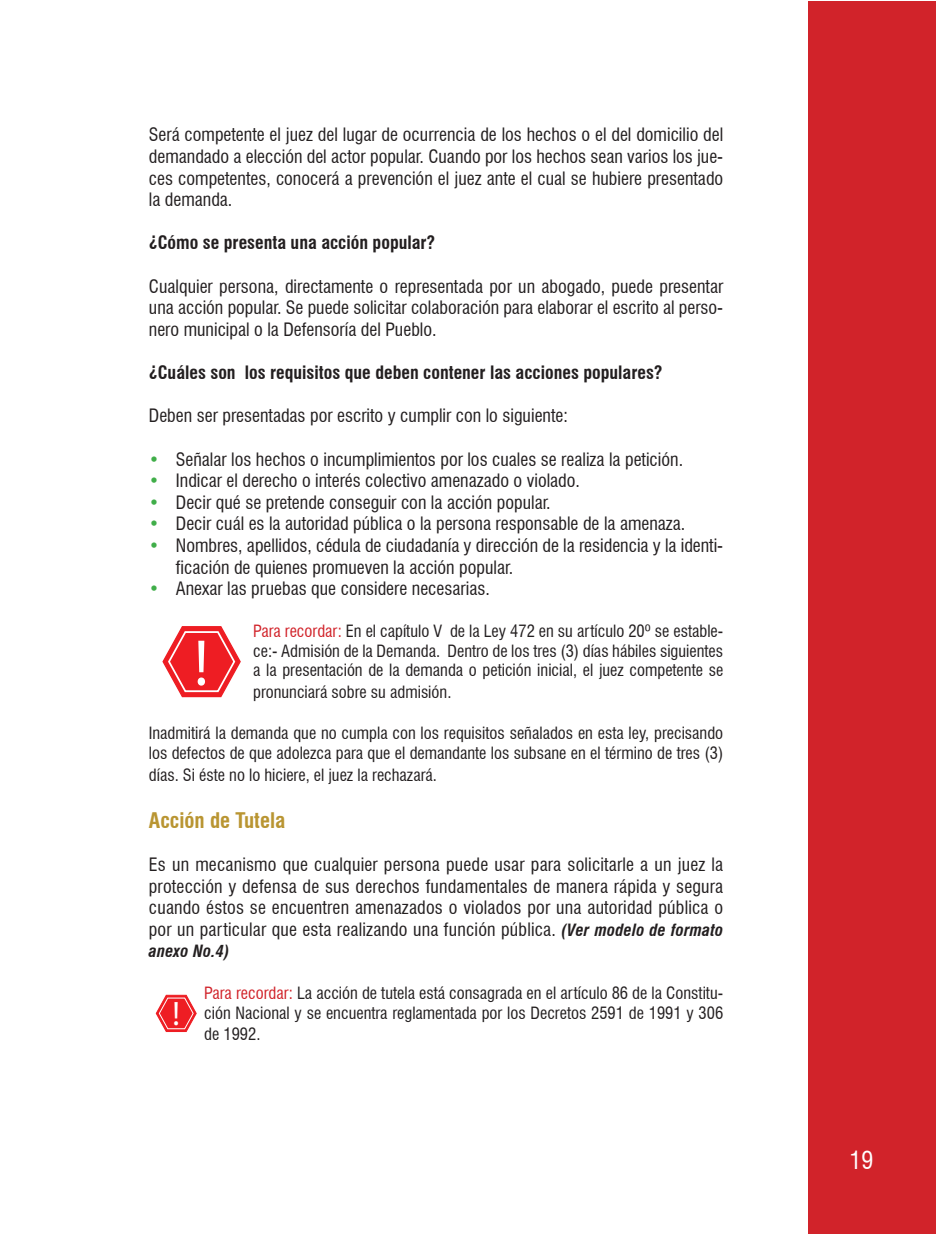
<style>
.page{position:relative;width:936px;height:1234px;background:#fff}
.page>*{position:absolute;margin:0;border:0;box-sizing:border-box;transform-origin:0 0}
.t1{font:65.55px "Myriad";color:#fff;scale:.96 1}
.t2{font:33.9px "Myriad";color:#fff;scale:.96 1}
.t3{font:condensed 24px "Swiss 721 BT";color:#fff}
.t4{font:700 condensed 21px "Swiss 721 BT";color:#b99532}
.t5{font:condensed 18px/21.6px "Swiss 721 BT";color:#231f20;text-align:justify}
.t6{font:700 condensed 18px "Swiss 721 BT";color:#231f20}
.t7{font:condensed 16.5px/19.8px "Swiss 721 BT";color:#231f20}
.t8{font:italic 700 condensed 16.5px "Swiss 721 BT";letter-spacing:.01em;color:#231f20}
.s1{color:#40ae49}
.s2{color:#d1232a}
.s3{font-weight:700;font-style:italic;font-size:16.5px}
</style>
<div class="page">
<div style="left:808px;top:2px;width:127px;height:1231px;background:#d1232a"></div>
<svg style="left:162px;top:626px;width:79px;height:72px"></svg>
<svg style="left:155px;top:994px;width:42px;height:38px"></svg>
<p class="t5" style="left:149px;top:124px;width:576px">Será competente el juez del lugar de ocurrencia de los hechos o el del domicilio del demandado a elección del actor popular. Cuando por los hechos sean varios los jue&shy;ces competentes, conocerá a prevención el juez ante el cual se hubiere presentado la demanda.</p>
<p class="t6" style="left:149px;top:232px;width:288px">¿Cómo se presenta una acción popular?</p>
<p class="t5" style="left:149px;top:275px;width:576px">Cualquier persona, directamente o representada por un abogado, puede presentar una acción popular. Se puede solicitar colaboración para elaborar el escrito al perso&shy;nero municipal o la Defensoría del Pueblo.</p>
<p class="t6" style="left:149px;top:362px;width:515px">¿Cuáles son los requisitos que deben contener las acciones populares?</p>
<p class="t5" style="left:149px;top:405px;width:420px">Deben ser presentadas por escrito y cumplir con lo siguiente:</p>
<p class="t5" style="left:149px;top:448px;width:535px"><span class="s1">•</span> Señalar los hechos o incumplimientos por los cuales se realiza la petición.</p>
<p class="t5" style="left:149px;top:469px;width:432px"><span class="s1">•</span> Indicar el derecho o interés colectivo amenazado o violado.</p>
<p class="t5" style="left:149px;top:491px;width:403px"><span class="s1">•</span> Decir qué se pretende conseguir con la acción popular.</p>
<p class="t5" style="left:149px;top:513px;width:538px"><span class="s1">•</span> Decir cuál es la autoridad pública o la persona responsable de la amenaza.</p>
<p class="t5" style="left:176px;top:534px;width:549px;text-indent:-27px"><span class="s1">•</span> Nombres, apellidos, cédula de ciudadanía y dirección de la residencia y la identi&shy;ficación de quienes promueven la acción popular.</p>
<p class="t5" style="left:149px;top:577px;width:342px"><span class="s1">•</span> Anexar las pruebas que considere necesarias.</p>
<p class="t7" style="left:253px;top:620px;width:471px;text-align:justify"><span class="s2">Para recordar:</span> En el capítulo V de la Ley 472 en su artículo 20º se estable&shy;ce:- Admisión de la Demanda. Dentro de los tres (3) días hábiles siguientes a la presentación de la demanda o petición inicial, el juez competente se</p>
<p class="t7" style="left:253px;top:682px;width:200px">pronunciará sobre su admisión.</p>
<p class="t7" style="left:149px;top:723px;width:576px">Inadmitirá la demanda que no cumpla con los requisitos señalados en esta ley, precisando los defectos de que adolezca para que el demandante los subsane en el término de tres (3)</p>
<p class="t7" style="left:149px;top:764px;width:289px">días. Si éste no lo hiciere, el juez la rechazará.</p>
<p class="t4" style="left:149px;top:807px;width:138px">Acción de Tutela</p>
<p class="t5" style="left:149px;top:853px;width:576px">Es un mecanismo que cualquier persona puede usar para solicitarle a un juez la protección y defensa de sus derechos fundamentales de manera rápida y segura cuando éstos se encuentren amenazados o violados por una autoridad pública o por un particular que esta realizando una función pública. <span class="s3">(Ver modelo de formato</span></p>
<p class="t8" style="left:149px;top:941px;width:82px">anexo No.4)</p>
<p class="t7" style="left:204px;top:982px;width:520px"><span class="s2">Para recordar:</span> La acción de tutela está consagrada en el artículo 86 de la Constitu&shy;ción Nacional y se encuentra reglamentada por los Decretos 2591 de 1991 y 306</p>
<p class="t7" style="left:204px;top:1024px;width:58px">de 1992.</p>
<h1 class="t1" style="left:194px;top:630px;width:16px">!</h1>
<h2 class="t2" style="left:172px;top:997px;width:9px">!</h2>
<h3 class="t3" style="left:849px;top:1145px;width:25px">19</h3>
</div>
